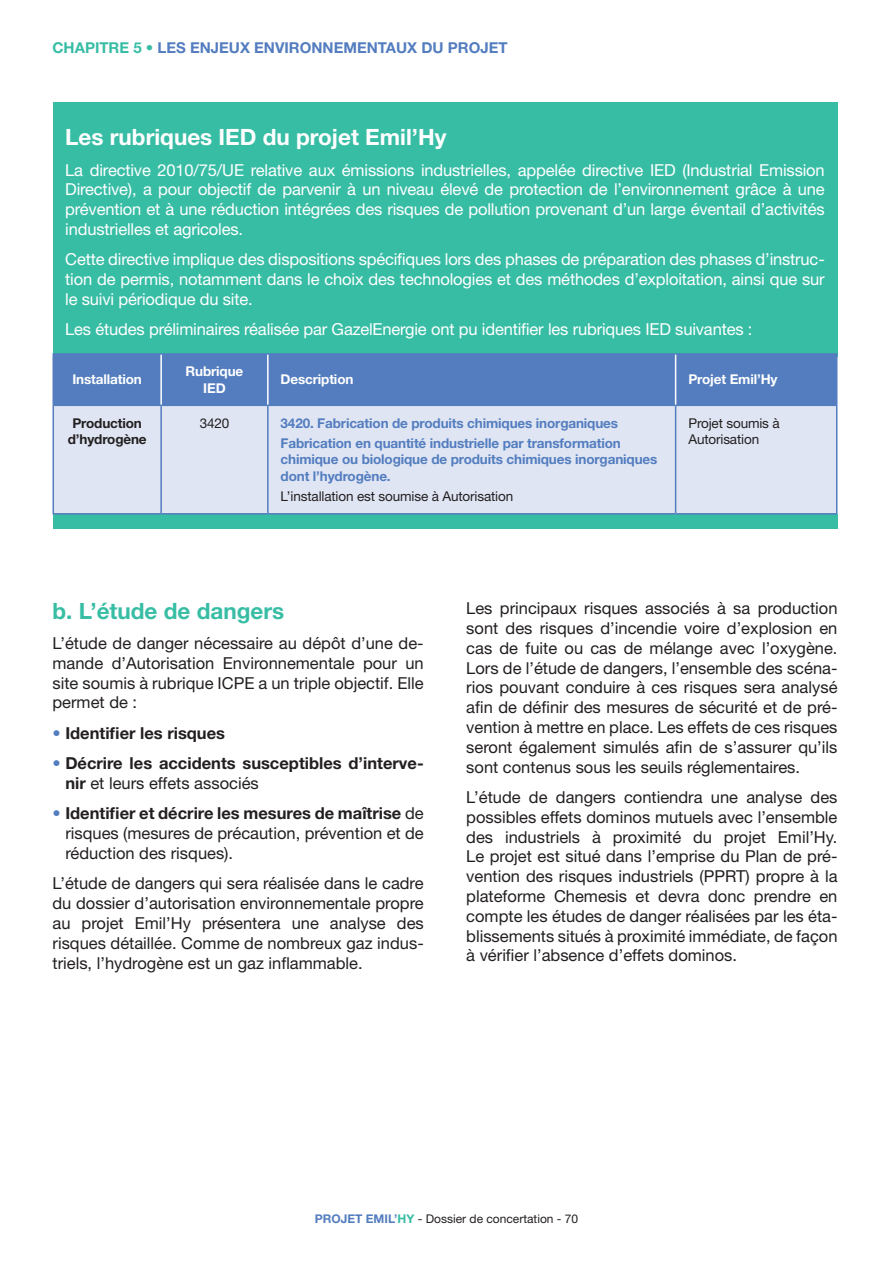
<style>
.page{position:relative;width:893px;height:1263px;background:#fff}
.page>*{position:absolute;margin:0;border:0;box-sizing:border-box;transform-origin:0 0}
.t1{font:700 22.5px "Helvetica Neue LT Std";color:#fff}
.t2{font:700 22.5px "Helvetica Neue LT Std";color:#38bda5}
.t3{font:16.5px/19.8px "Helvetica Neue LT Std";color:#231f20;text-align:justify}
.t4{font:16.5px/19.8px "Helvetica Neue LT Std";letter-spacing:-.01em;color:#fff;text-align:justify}
.t5{font:700 16.5px/19.8px "Helvetica Neue LT Std";color:#231f20}
.t6{font:700 15px "Helvetica Neue LT Std";color:#537dbf}
.t7{font:700 13.5px/20.4px "Helvetica Neue LT Std";letter-spacing:-.01em;color:#537dbf}
.t8{font:13.5px/16.2px "Helvetica Neue LT Std";letter-spacing:-.01em;color:#231f20}
.t9{font:700 13.5px/16.2px "Helvetica Neue LT Std";letter-spacing:-.01em;color:#fff;text-align:center}
.t10{font:700 13.5px/16.2px "Helvetica Neue LT Std";letter-spacing:-.01em;color:#231f20;text-align:center}
.t11{font:12px "Helvetica Neue LT Std";color:#231f20}
.s1{color:#38bda5}
.s2{font-weight:400;color:#537dbf}
.s3{font-weight:400}
.s4{color:#537dbf}
.s5{font-weight:700}
.s6{font-weight:700;color:#537dbf}
.s7{font-weight:700;color:#38bda5}
</style>
<div class="page">
<div style="left:53px;top:514px;width:784px;height:15px;background:#38bda5"></div>
<div style="left:53px;top:102px;width:784px;height:67px;background:#38bda5"></div>
<div style="left:53px;top:164px;width:784px;height:93px;background:#38bda5"></div>
<div style="left:53px;top:254px;width:784px;height:73px;background:#38bda5"></div>
<div style="left:53px;top:324px;width:784px;height:33px;background:#38bda5"></div>
<div style="left:54px;top:355px;width:782px;height:50px;background:#537dbf"></div>
<div style="left:54px;top:406px;width:782px;height:107px;background:#dfe5f3"></div>
<hr style="left:53px;top:353px;width:108px;height:2px;background:#537dbf">
<hr style="left:53px;top:355px;width:1px;height:50px;background:#537dbf">
<hr style="left:161px;top:353px;width:107px;height:2px;background:#537dbf">
<hr style="left:268px;top:353px;width:408px;height:2px;background:#537dbf">
<hr style="left:676px;top:353px;width:161px;height:2px;background:#537dbf">
<hr style="left:836px;top:355px;width:1px;height:50px;background:#537dbf">
<hr style="left:53px;top:405px;width:108px;height:1px;background:#537dbf">
<hr style="left:53px;top:406px;width:1px;height:107px;background:#537dbf">
<hr style="left:161px;top:405px;width:107px;height:1px;background:#537dbf">
<hr style="left:160px;top:406px;width:2px;height:107px;background:#537dbf">
<hr style="left:268px;top:405px;width:408px;height:1px;background:#537dbf">
<hr style="left:267px;top:406px;width:2px;height:107px;background:#537dbf">
<hr style="left:676px;top:405px;width:161px;height:1px;background:#537dbf">
<hr style="left:675px;top:406px;width:1px;height:107px;background:#537dbf">
<hr style="left:836px;top:406px;width:1px;height:107px;background:#537dbf">
<hr style="left:53px;top:513px;width:108px;height:1px;background:#537dbf">
<hr style="left:161px;top:513px;width:107px;height:1px;background:#537dbf">
<hr style="left:268px;top:513px;width:408px;height:1px;background:#537dbf">
<hr style="left:676px;top:513px;width:161px;height:1px;background:#537dbf">
<hr style="left:160px;top:355px;width:2px;height:50px;background:#fff">
<hr style="left:267px;top:355px;width:2px;height:50px;background:#fff">
<hr style="left:675px;top:355px;width:1px;height:50px;background:#fff">
<p class="t6" style="left:53px;top:39px;width:457px"><span class="s1">CHAPITRE 5 •</span> LES ENJEUX ENVIRONNEMENTAUX DU PROJET</p>
<h1 class="t1" style="left:65px;top:123px;width:383px">Les rubriques IED du projet Emil’Hy</h1>
<p class="t4" style="left:65px;top:160px;width:761px">La directive 2010/75/UE relative aux émissions industrielles, appelée directive IED (Industrial Emission Directive), a pour objectif de parvenir à un niveau élevé de protection de l’environnement grâce à une prévention et à une réduction intégrées des risques de pollution provenant d’un large éventail d’activités industrielles et agricoles.</p>
<p class="t4" style="left:65px;top:249px;width:761px">Cette directive implique des dispositions spécifiques lors des phases de préparation des phases d’instruc&shy;tion de permis, notamment dans le choix des technologies et des méthodes d’exploitation, ainsi que sur le suivi périodique du site.</p>
<p class="t4" style="left:65px;top:319px;width:689px">Les études préliminaires réalisée par GazelEnergie ont pu identifier les rubriques IED suivantes :</p>
<p class="t9" style="left:72px;top:371px;width:71px">Installation</p>
<p class="t9" style="left:186px;top:363px;width:59px">Rubrique<br>IED</p>
<p class="t9" style="left:281px;top:371px;width:74px">Description</p>
<p class="t9" style="left:688px;top:371px;width:91px">Projet Emil’Hy</p>
<p class="t10" style="left:68px;top:414px;width:80px">Production d’hydrogène</p>
<p class="t8" style="left:200px;top:415px;width:31px">3420</p>
<p class="t7" style="left:281px;top:412px;width:342px">3420. Fabrication de produits chimiques inorganiques<br>Fabrication en quantité industrielle par transformation</p>
<p class="t7" style="left:281px;top:451px;width:378px;line-height:16.2px">chimique ou biologique de produits chimiques inorganiques dont l’hydrogène.</p>
<p class="t8" style="left:281px;top:488px;width:234px">L’installation est soumise à Autorisation</p>
<p class="t8" style="left:688px;top:415px;width:93px">Projet soumis à<br>Autorisation</p>
<h1 class="t2" style="left:53px;top:596px;width:233px">b. L’étude de dangers</h1>
<p class="t3" style="left:53px;top:633px;width:373px">L’étude de danger nécessaire au dépôt d’une de&shy;mande d’Autorisation Environnementale pour un site soumis à rubrique ICPE a un triple objectif. Elle permet de :</p>
<p class="t5" style="left:53px;top:723px;width:174px"><span class="s2">•</span> Identifier les risques</p>
<p class="t5" style="left:65px;top:753px;width:360px;text-indent:-13px"><span class="s2">•</span> Décrire les accidents susceptibles d’interve&shy;nir <span class="s3">et leurs effets associés</span></p>
<p class="t3" style="left:65px;top:803px;width:360px;text-indent:-13px"><span class="s4">•</span> <span class="s5">Identifier et décrire les mesures de maîtrise</span> de risques (mesures de précaution, prévention et de réduction des risques).</p>
<p class="t3" style="left:53px;top:873px;width:373px">L’étude de dangers qui sera réalisée dans le cadre du dossier d’autorisation environnementale propre au projet Emil’Hy présentera une analyse des risques détaillée. Comme de nombreux gaz indus&shy;triels, l’hydrogène est un gaz inflammable.</p>
<p class="t3" style="left:466px;top:598px;width:373px">Les principaux risques associés à sa production sont des risques d’incendie voire d’explosion en cas de fuite ou cas de mélange avec l’oxygène.<br>Lors de l’étude de dangers, l’ensemble des scéna&shy;rios pouvant conduire à ces risques sera analysé afin de définir des mesures de sécurité et de pré&shy;vention à mettre en place. Les effets de ces risques seront également simulés afin de s’assurer qu’ils sont contenus sous les seuils réglementaires.</p>
<p class="t3" style="left:466px;top:787px;width:373px">L’étude de dangers contiendra une analyse des possibles effets dominos mutuels avec l’ensemble des industriels à proximité du projet Emil’Hy.<br>Le projet est situé dans l’emprise du Plan de pré&shy;vention des risques industriels (PPRT) propre à la plateforme Chemesis et devra donc prendre en compte les études de danger réalisées par les éta&shy;blissements situés à proximité immédiate, de façon à vérifier l’absence d’effets dominos.</p>
<p class="t11" style="left:315px;top:1212px;width:265px"><span class="s6">PROJET EMIL’</span><span class="s7">HY</span> - Dossier de concertation - 70</p>
</div>
